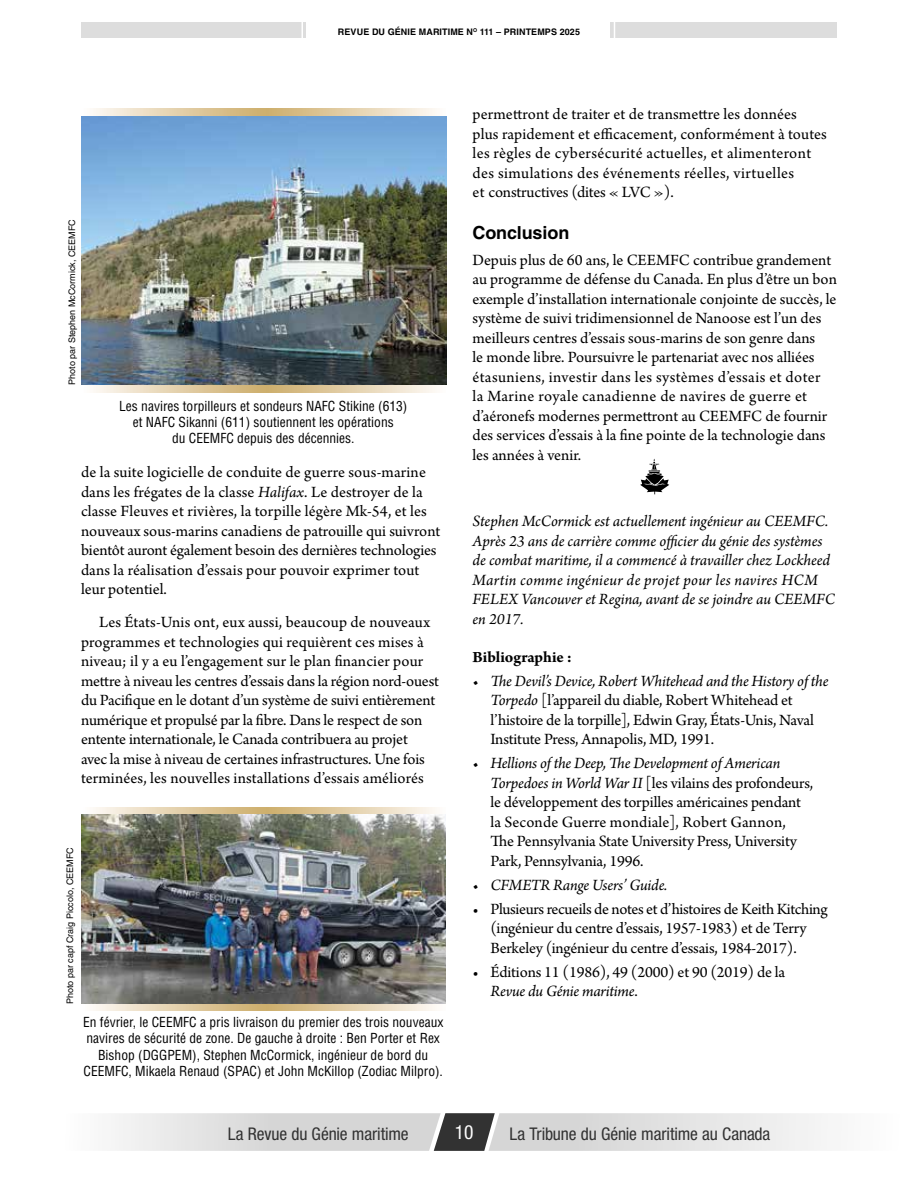
<style>
.page{position:relative;width:918px;height:1188px;background:#fff}
.page>*{position:absolute;margin:0;border:0;box-sizing:border-box;transform-origin:0 0}
.t1{font:condensed 19.5px "Helvetica Neue LT Std";color:#fff}
.t2{font:700 18px "Helvetica LT Std";letter-spacing:-.005em;color:#000}
.t3{font:condensed 17.55px "Helvetica Neue LT Std";letter-spacing:-.01em;color:#323232}
.Body{font:16.5px/19.5px "Arno Pro";color:#000}
.Body-2{font:italic 16.5px/19.5px "Arno Pro";color:#000}
.t4{font:700 16.5px "Arno Pro";color:#000}
.Photo_Caption{font:condensed 13.5px/16.2px "Helvetica LT Std";color:#000;text-align:center}
.Photo_Credit{font:9px "Helvetica LT Std";color:#000}
.t5{font:700 9px "Helvetica LT Std";letter-spacing:.01em;color:#000}
.s1{font-style:italic}
</style>
<div class="page">
<div style="left:81px;top:23px;width:225px;height:15px;background:#ddd"></div>
<div style="left:611px;top:23px;width:226px;height:15px;background:#ddd"></div>
<svg style="left:302px;top:23px;width:1px;height:15px"></svg>
<svg style="left:614px;top:23px;width:1px;height:15px"></svg>
<svg style="left:93px;top:807px;width:343px;height:204px;background:#e4d1ac"></svg>
<svg style="left:640px;top:459px;width:29px;height:35px"></svg>
<img style="left:81px;top:814px;width:365px;height:190px">
<svg style="left:81px;top:108px;width:365px;height:285px;background:#daceb3"></svg>
<img style="left:82px;top:117px;width:364px;height:268px">
<svg style="left:115px;top:1113px;width:707px;height:38px;background:#d4d4d4"></svg>
<p class="Photo_Credit" style="left:67px;top:385px;width:167px;rotate:-90deg">Photo par Stephen McCormick, CEEMFC</p>
<p class="t5" style="left:338px;top:26px;width:244px">REVUE DU GÉNIE MARITIME N<sup>O</sup> 111 – PRINTEMPS 2025</p>
<p class="Photo_Caption" style="left:119px;top:398px;width:290px">Les navires torpilleurs et sondeurs NAFC Stikine (613) et NAFC Sikanni (611) soutiennent les opérations<br>du CEEMFC depuis des décennies.</p>
<p class="Body" style="left:472px;top:105px;width:356px">permettront de traiter et de transmettre les données plus rapidement et efficacement, conformément à toutes les règles de cybersécurité actuelles, et alimenteront des simulations des événements réelles, virtuelles<br>et constructives (dites « LVC »).</p>
<h2 class="t2" style="left:472px;top:222px;width:98px">Conclusion</h2>
<p class="Body" style="left:472px;top:251px;width:366px">Depuis plus de 60 ans, le CEEMFC contribue grandement au programme de défense du Canada. En plus d’être un bon exemple d’installation internationale conjointe de succès, le système de suivi tridimensionnel de Nanoose est l’un des meilleurs centres d’essais sous-marins de son genre dans<br>le monde libre. Poursuivre le partenariat avec nos alliées étasuniens, investir dans les systèmes d’essais et doter<br>la Marine royale canadienne de navires de guerre et d’aéronefs modernes permettront au CEEMFC de fournir des services d’essais à la fine pointe de la technologie dans les années à venir.</p>
<p class="Body" style="left:81px;top:463px;width:361px">de la suite logicielle de conduite de guerre sous-marine dans les frégates de la classe <span class="s1">Halifax</span>. Le destroyer de la classe Fleuves et rivières, la torpille légère Mk-54, et les nouveaux sous-marins canadiens de patrouille qui suivront bientôt auront également besoin des dernières technologies dans la réalisation d’essais pour pouvoir exprimer tout leur potentiel.</p>
<p class="Body" style="left:81px;top:613px;width:359px;text-indent:18px">Les États-Unis ont, eux aussi, beaucoup de nouveaux programmes et technologies qui requièrent ces mises à niveau; il y a eu l’engagement sur le plan financier pour mettre à niveau les centres d’essais dans la région nord-ouest du Pacifique en le dotant d’un système de suivi entièrement numérique et propulsé par la fibre. Dans le respect de son entente internationale, le Canada contribuera au projet<br>avec la mise à niveau de certaines infrastructures. Une fois terminées, les nouvelles installations d’essais améliorés</p>
<p class="Photo_Credit" style="left:65px;top:1004px;width:158px;rotate:-90deg">Photo par capf Craig Piccolo, CEEMFC</p>
<p class="Photo_Caption" style="left:83px;top:1014px;width:362px">En février, le CEEMFC a pris livraison du premier des trois nouveaux navires de sécurité de zone. De gauche à droite : Ben Porter et Rex Bishop (DGGPEM), Stephen McCormick, ingénieur de bord du CEEMFC, Mikaela Renaud (SPAC) et John McKillop (Zodiac Milpro).</p>
<p class="Body-2" style="left:472px;top:513px;width:364px">Stephen McCormick est actuellement ingénieur au CEEMFC.<br>Après 23 ans de carrière comme officier du génie des systèmes de combat maritime, il a commencé à travailler chez Lockheed Martin comme ingénieur de projet pour les navires HCM FELEX Vancouver et Regina, avant de se joindre au CEEMFC en 2017.</p>
<h3 class="t4" style="left:472px;top:647px;width:101px">Bibliographie :</h3>
<p class="Body" style="left:491px;top:672px;width:339px;text-indent:-18px"><span class="s1">• The Devil’s Device, Robert Whitehead and the History of the Torpedo</span> [l’appareil du diable, Robert Whitehead et l’histoire de la torpille], Edwin Gray, États-Unis, Naval Institute Press, Annapolis, MD, 1991.</p>
<p class="Body" style="left:491px;top:754px;width:324px;text-indent:-18px"><span class="s1">• Hellions of the Deep, The Development of American Torpedoes in World War II</span> [les vilains des profondeurs, le développement des torpilles américaines pendant la Seconde Guerre mondiale], Robert Gannon, The Pennsylvania State University Press, University Park, Pennsylvania, 1996.</p>
<p class="Body-2" style="left:472px;top:876px;width:196px">• CFMETR Range Users’ Guide.</p>
<p class="Body" style="left:491px;top:900px;width:339px;text-indent:-18px">• Plusieurs recueils de notes et d’histoires de Keith Kitching (ingénieur du centre d’essais, 1957-1983) et de Terry<br>Berkeley (ingénieur du centre d’essais, 1984-2017).</p>
<p class="Body" style="left:491px;top:963px;width:296px;text-indent:-18px">• Éditions 11 (1986), 49 (2000) et 90 (2019) de la<br><span class="s1">Revue du Génie maritime</span>.</p>
<p class="t3" style="left:228px;top:1124px;width:182px">La Revue du Génie maritime</p>
<p class="t1" style="left:455px;top:1121px;width:20px">10</p>
<p class="t3" style="left:510px;top:1123px;width:262px">La Tribune du Génie maritime au Canada</p>
</div>
